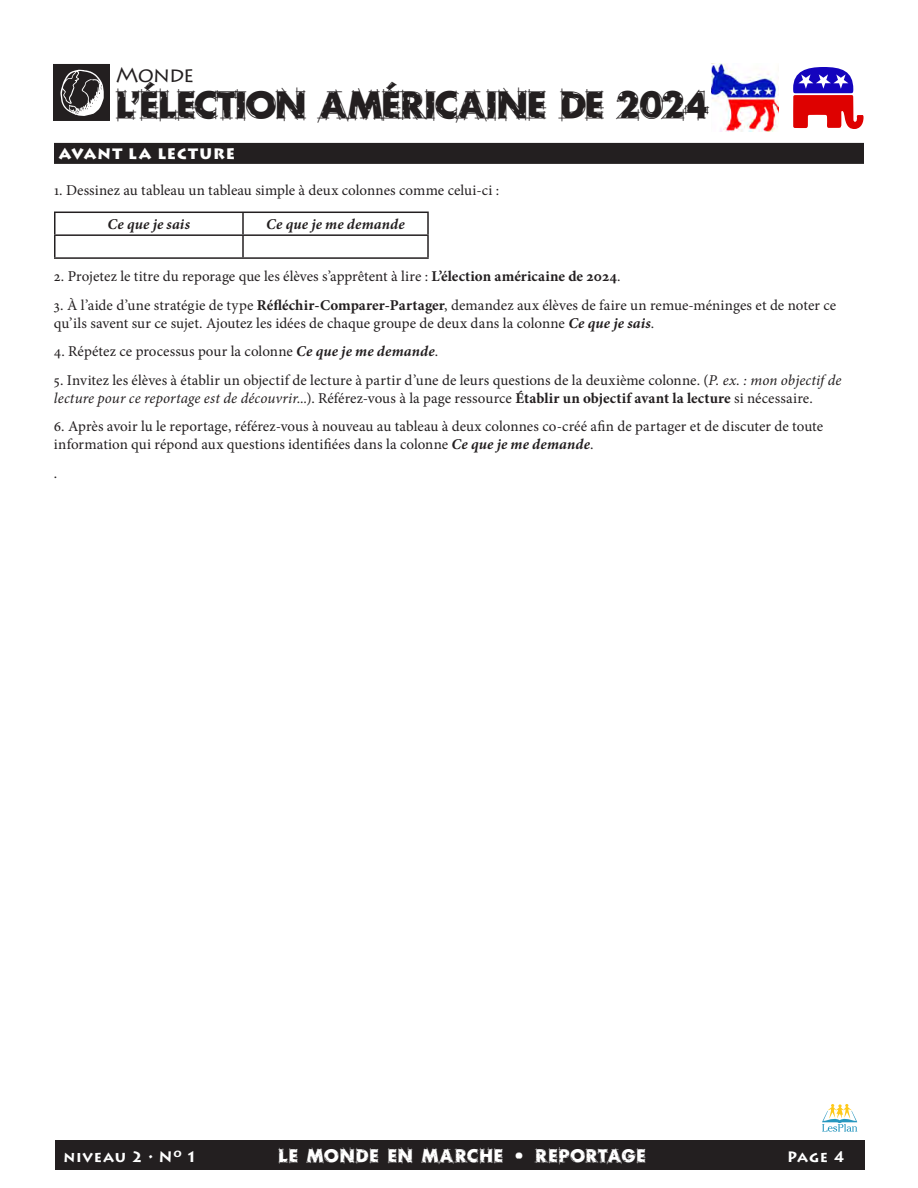
<style>
.page{position:relative;width:918px;height:1188px;background:#fff}
.page>*{position:absolute;margin:0;border:0;box-sizing:border-box;transform-origin:0 0}
.Headline_w_header{font:37.5px "Rough Draft";letter-spacing:-.015em;color:#231f20}
.Headline_w_header-2{font:21px "Lithos Pro";letter-spacing:-.05em;color:#231f20}
.t1{font:18px "Rough Draft";letter-spacing:.055em;color:#fff}
.Text_basic{font:15px/18px "Minion Pro";color:#231f20}
.Text_basic-2{font:italic 700 15px "Minion Pro";letter-spacing:.01em;color:#231f20}
.t2{font:700 15px "Lithos Pro";letter-spacing:.045em;color:#fff}
.Subheader_black_bar{font:900 15px "Lithos Pro";letter-spacing:.07em;color:#fff}
.s1{font-weight:700}
.s2{font-weight:700;font-style:italic}
.s3{font-style:italic}
</style>
<div class="page">
<div style="left:54px;top:143px;width:810px;height:21px;background:#231f20"></div>
<hr style="left:54px;top:212px;width:189px;height:1px;background:#231f20">
<hr style="left:54px;top:213px;width:2px;height:21px;background:#231f20">
<hr style="left:243px;top:212px;width:186px;height:1px;background:#231f20">
<hr style="left:242px;top:213px;width:2px;height:21px;background:#231f20">
<hr style="left:427px;top:213px;width:2px;height:21px;background:#231f20">
<hr style="left:54px;top:234px;width:189px;height:2px;background:#231f20">
<hr style="left:54px;top:236px;width:2px;height:21px;background:#231f20">
<hr style="left:243px;top:234px;width:186px;height:2px;background:#231f20">
<hr style="left:242px;top:236px;width:2px;height:21px;background:#231f20">
<hr style="left:427px;top:236px;width:2px;height:21px;background:#231f20">
<hr style="left:54px;top:257px;width:189px;height:2px;background:#231f20">
<hr style="left:243px;top:257px;width:186px;height:2px;background:#231f20">
<div style="left:53px;top:64px;width:57px;height:57px;background:#231f20"></div>
<svg style="left:60px;top:70px;width:44px;height:46px"></svg>
<img style="left:711px;top:63px;width:68px;height:69px">
<svg style="left:793px;top:67px;width:71px;height:62px"></svg>
<svg style="left:822px;top:1104px;width:35px;height:28px"></svg>
<div style="left:55px;top:1140px;width:810px;height:30px;background:#231f20"></div>
<p class="Headline_w_header-2" style="left:116px;top:63px;width:80px">Monde</p>
<p class="Headline_w_header" style="left:116px;top:80px;width:594px">L’ÉLECTION AMÉRICAINE DE 2024</p>
<p class="Subheader_black_bar" style="left:59px;top:145px;width:178px">AVANT LA LECTURE</p>
<p class="Text_basic" style="left:54px;top:181px;width:447px">1. Dessinez au tableau un tableau simple à deux colonnes comme celui-ci :</p>
<p class="Text_basic-2" style="left:108px;top:214px;width:84px">Ce que je sais</p>
<p class="Text_basic-2" style="left:266px;top:214px;width:140px">Ce que je me demande</p>
<p class="Text_basic" style="left:54px;top:268px;width:568px">2. Projetez le titre du reporage que les élèves s’apprêtent à lire : <span class="s1">L’élection américaine de 2024</span>.</p>
<p class="Text_basic" style="left:54px;top:296px;width:784px">3. À l’aide d’une stratégie de type <span class="s1">Réfléchir-Comparer-Partager</span>, demandez aux élèves de faire un remue-méninges et de noter ce qu’ils savent sur ce sujet. Ajoutez les idées de chaque groupe de deux dans la colonne <span class="s2">Ce que je sais</span>.</p>
<p class="Text_basic" style="left:54px;top:343px;width:386px">4. Répétez ce processus pour la colonne <span class="s2">Ce que je me demande</span>.</p>
<p class="Text_basic" style="left:54px;top:371px;width:789px">5. Invitez les élèves à établir un objectif de lecture à partir d’une de leurs questions de la deuxième colonne. (<span class="s3">P. ex. : mon objectif de lecture pour ce reportage est de découvrir...</span>). Référez-vous à la page ressource <span class="s1">Établir un objectif avant la lecture</span> si nécessaire.</p>
<p class="Text_basic" style="left:54px;top:418px;width:771px">6. Après avoir lu le reportage, référez-vous à nouveau au tableau à deux colonnes co-créé afin de partager et de discuter de toute information qui répond aux questions identifiées dans la colonne <span class="s2">Ce que je me demande</span>.</p>
<p class="Text_basic" style="left:54px;top:464px;width:5px">.</p>
<p class="t2" style="left:64px;top:1148px;width:135px">niveau 2 • N<sup>o</sup> 1</p>
<p class="t1" style="left:279px;top:1144px;width:368px">LE MONDE EN MARCHE • REPORTAGE</p>
<p class="t2" style="left:787px;top:1148px;width:59px">Page 4</p>
</div>
